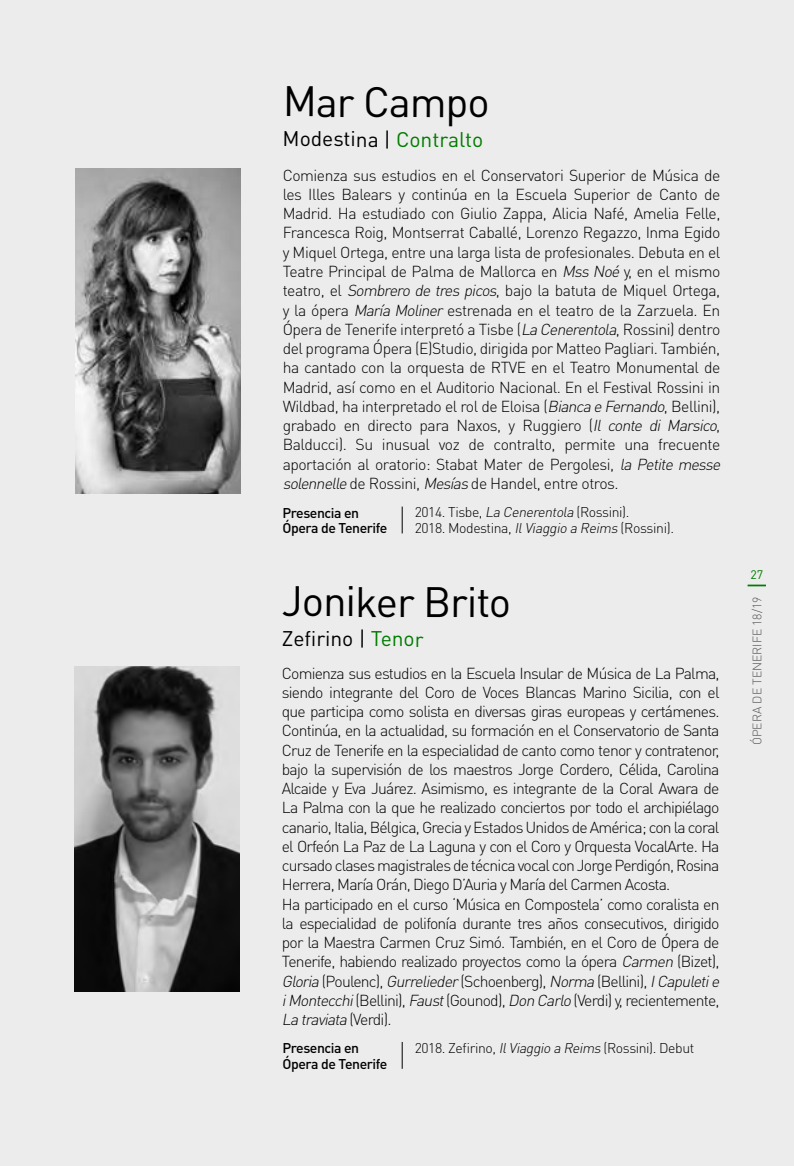
<style>
.page{position:relative;width:794px;height:1166px;background:#ececec}
.page>*{position:absolute;margin:0;border:0;box-sizing:border-box;transform-origin:0 0}
.t1{font:42px "DIN Pro";letter-spacing:-.03em;color:#000}
.t2{font:21px "DIN Pro";letter-spacing:-.005em;color:#000}
.t3{font:300 15.75px/19.2px "DIN Pro";letter-spacing:-.05em;color:#000}
.t4{font:300 15.75px/19.2px "DIN Pro";letter-spacing:-.03em;color:#000}
.t5{font:300 14px/15.8px "DIN Pro";letter-spacing:-.03em;color:#000}
.t6{font:500 14px/15.8px "DIN Pro";letter-spacing:-.03em;color:#000}
.t7{font:300 12.25px "DIN Pro";color:#575756}
.t8{font:12.25px "DIN Pro";color:#007c00}
.s1{color:#007c00}
.s2{font-style:italic}
</style>
<div class="page">
<img style="left:75px;top:169px;width:165px;height:325px">
<img style="left:74px;top:666px;width:166px;height:325px">
<svg style="left:402px;top:506px;width:1px;height:27px"></svg>
<svg style="left:402px;top:1042px;width:1px;height:27px"></svg>
<svg style="left:747px;top:584px;width:19px;height:2px"></svg>
<h1 class="t1" style="left:283px;top:73px;width:209px">Mar Campo</h1>
<h2 class="t2" style="left:282px;top:125px;width:202px">Modestina | <span class="s1">Contralto</span></h2>
<p class="t4" style="left:283px;top:165px;width:443px">Comienza sus estudios en el Conservatori Superior de Música de les Illes Balears y continúa en la Escuela Superior de Canto de Madrid. Ha estudiado con Giulio Zappa, Alicia Nafé, Amelia Felle, Francesca Roig, Montserrat Caballé, Lorenzo Regazzo, Inma Egido y Miquel Ortega, entre una larga lista de profesionales. Debuta en el Teatre Principal de Palma de Mallorca en <span class="s2">MssNoé</span>y, en el mismo teatro, el <span class="s2">Sombrerodetrespicos</span>, bajo la batuta de Miquel Ortega, y la ópera <span class="s2">MaríaMoliner</span>estrenada en el teatro de la Zarzuela. En Ópera de Tenerife interpretó a Tisbe (<span class="s2">LaCenerentola</span>, Rossini) dentro del programa Ópera (E)Studio, dirigida por Matteo Pagliari. También, ha cantado con la orquesta de RTVE en el Teatro Monumental de Madrid, así como en el Auditorio Nacional. En el Festival Rossini in Wildbad, ha interpretado el rol de Eloisa (<span class="s2">BiancaeFernando</span>, Bellini), grabado en directo para Naxos, y Ruggiero (<span class="s2">Il conte di Marsico</span>, Balducci). Su inusual voz de contralto, permite una frecuente aportación al oratorio: Stabat Mater de Pergolesi, <span class="s2">la Petite messe solennelle</span>de Rossini, <span class="s2">Mesías</span>de Handel, entre otros.</p>
<p class="t6" style="left:282px;top:504px;width:106px">Presencia en<br>Ópera de Tenerife</p>
<p class="t5" style="left:415px;top:504px;width:261px">2014. Tisbe, <span class="s2">La Cenerentola</span> (Rossini).<br>2018. Modestina, <span class="s2">IlViaggio a Reims</span> (Rossini).</p>
<h1 class="t1" style="left:282px;top:573px;width:231px">Joniker Brito</h1>
<h2 class="t2" style="left:282px;top:624px;width:143px">Zefirino | <span class="s1">Tenor</span></h2>
<p class="t3" style="left:282px;top:662px;width:443px">Comienza sus estudios en la Escuela Insular de Música de La Palma, siendo integrante del Coro de Voces Blancas Marino Sicilia, con el que participa como solista en diversas giras europeas y certámenes.<br>Continúa, en la actualidad, su formación en el Conservatorio de Santa Cruz de Tenerife en la especialidad de canto como tenor y contratenor, bajo la supervisión de los maestros Jorge Cordero, Célida, Carolina Alcaide y Eva Juárez. Asimismo, es integrante de la Coral Awara de La Palma con la que he realizado conciertos por todo el archipiélago canario, Italia, Bélgica, Grecia y Estados Unidos de América; con la coral el Orfeón La Paz de La Laguna y con el Coro y Orquesta VocalArte. Ha cursado clases magistrales de técnica vocal con Jorge Perdigón, Rosina Herrera, María Orán, Diego D’Auria y María del Carmen Acosta.<br>Ha participado en el curso ‘Música en Compostela’ como coralista en la especialidad de polifonía durante tres años consecutivos, dirigido por la Maestra Carmen Cruz Simó. También, en el Coro de Ópera de Tenerife, habiendo realizado proyectos como la ópera <span class="s2">Carmen</span>(Bizet), <span class="s2">Gloria</span>(Poulenc), <span class="s2">Gurrelieder</span>(Schoenberg), <span class="s2">Norma</span>(Bellini), <span class="s2">ICapuletie iMontecchi</span>(Bellini), <span class="s2">Faust</span>(Gounod), <span class="s2">DonCarlo</span>(Verdi) y, recientemente, <span class="s2">Latraviata</span>( Ve rd i ) .</p>
<p class="t6" style="left:282px;top:1039px;width:106px">Presencia en<br>Ópera de Tenerife</p>
<p class="t5" style="left:415px;top:1039px;width:281px">2018. Zefirino, <span class="s2">IlViaggio a Reims</span>(Rossini). Debut</p>
<p class="t8" style="left:750px;top:566px;width:14px">27</p>
<p class="t7" style="left:748px;top:745px;width:150px;rotate:-90deg">ÓPERA DE TENERIFE 18/19</p>
</div>
